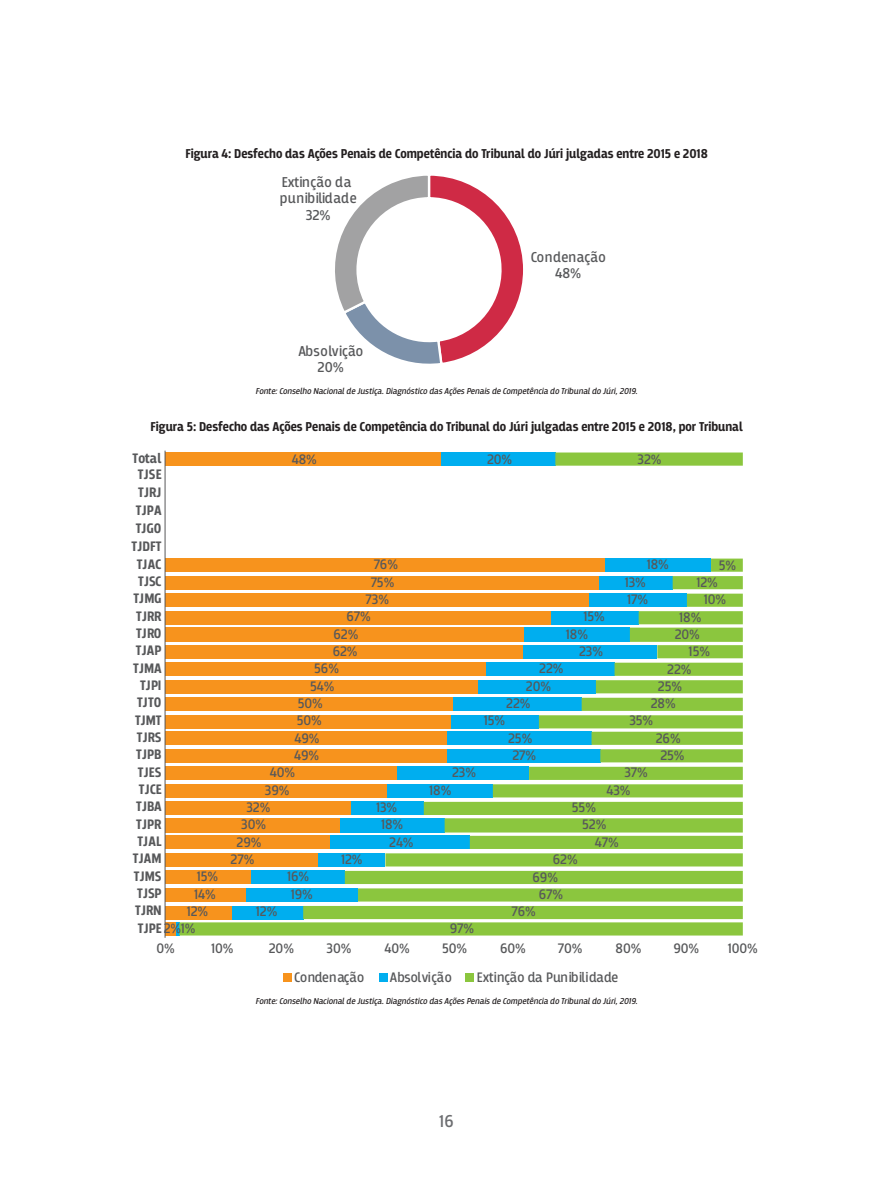
<style>
.page{position:relative;width:893px;height:1191px;background:#fff}
.page>*{position:absolute;margin:0;border:0;box-sizing:border-box;transform-origin:0 0}
.t1{font:18px "Breakers";color:#6c6d70}
.t2{font:15px/16.2px "Breakers";letter-spacing:.01em;color:#57585a;text-align:center}
.t3{font:14.4px "Breakers";letter-spacing:-.005em;color:#57585a}
.t4{font:700 14.4px/17.9px "Breakers";letter-spacing:.01em;color:#57585a;text-align:center}
.FIGURA_Legenda{font:700 13.5px "Breakers";color:#231f20}
.Fonte{font:italic 9px "Breakers";color:#231f20}
.s1{font-weight:400}
</style>
<div class="page">
<svg style="left:335px;top:175px;width:188px;height:189px"></svg>
<div style="left:165px;top:922px;width:11px;height:13px;background:#f7931d"></div>
<div style="left:165px;top:906px;width:67px;height:13px;background:#f7931d"></div>
<div style="left:165px;top:888px;width:81px;height:13px;background:#f7931d"></div>
<div style="left:165px;top:871px;width:87px;height:13px;background:#f7931d"></div>
<div style="left:165px;top:853px;width:154px;height:13px;background:#f7931d"></div>
<div style="left:165px;top:836px;width:166px;height:13px;background:#f7931d"></div>
<div style="left:165px;top:818px;width:175px;height:14px;background:#f7931d"></div>
<div style="left:165px;top:802px;width:186px;height:13px;background:#f7931d"></div>
<div style="left:165px;top:784px;width:223px;height:13px;background:#f7931d"></div>
<div style="left:165px;top:766px;width:232px;height:14px;background:#f7931d"></div>
<div style="left:165px;top:749px;width:282px;height:13px;background:#f7931d"></div>
<div style="left:165px;top:731px;width:282px;height:14px;background:#f7931d"></div>
<div style="left:165px;top:715px;width:286px;height:13px;background:#f7931d"></div>
<div style="left:165px;top:697px;width:288px;height:14px;background:#f7931d"></div>
<div style="left:165px;top:680px;width:314px;height:13px;background:#f7931d"></div>
<div style="left:165px;top:662px;width:321px;height:14px;background:#f7931d"></div>
<div style="left:165px;top:645px;width:359px;height:13px;background:#f7931d"></div>
<div style="left:165px;top:627px;width:360px;height:15px;background:#f7931d"></div>
<div style="left:165px;top:611px;width:386px;height:13px;background:#f7931d"></div>
<div style="left:165px;top:593px;width:424px;height:14px;background:#f7931d"></div>
<div style="left:165px;top:576px;width:434px;height:13px;background:#f7931d"></div>
<div style="left:165px;top:558px;width:441px;height:14px;background:#f7931d"></div>
<div style="left:165px;top:452px;width:276px;height:13px;background:#f7931d"></div>
<svg style="left:176px;top:922px;width:3px;height:13px"></svg>
<svg style="left:179px;top:452px;width:564px;height:483px"></svg>
<div style="left:283px;top:973px;width:8px;height:8px;background:#f7931d"></div>
<div style="left:379px;top:973px;width:8px;height:8px;background:#00aeef"></div>
<div style="left:466px;top:973px;width:8px;height:8px;background:#8bc63e"></div>
<hr style="left:165px;top:450px;width:1px;height:487px;background:#57585a">
<p class="FIGURA_Legenda" style="left:185px;top:146px;width:524px">Figura 4: Desfecho das Ações Penais de Competência do Tribunal do Júri julgadas entre 2015 e 2018</p>
<p class="t2" style="left:280px;top:174px;width:79px;line-height:16.6px">Extinção da punibilidade<br>32%</p>
<p class="t2" style="left:298px;top:343px;width:66px">Absolvição<br>20%</p>
<p class="t2" style="left:531px;top:250px;width:76px">Condenação<br>48%</p>
<p class="Fonte" style="left:256px;top:386px;width:385px">Fonte:Conselho Nacionalde Justiça.Diagnóstico das Ações Penais de Competência do Tribunaldo Júri,2019.</p>
<p class="FIGURA_Legenda" style="left:150px;top:419px;width:594px">Figura 5: Desfecho das Ações Penais de Competência do Tribunal do Júri julgadas entre 2015 e 2018, por Tribunal</p>
<p class="t4" style="left:133px;top:450px;width:30px">Total</p>
<p class="t3" style="left:292px;top:451px;width:27px">48%</p>
<p class="t3" style="left:487px;top:451px;width:27px">20%</p>
<p class="t3" style="left:638px;top:451px;width:26px">32%</p>
<p class="t4" style="left:131px;top:466px;width:32px">TJSE<br>TJRJ<br>TJPA<br>TJGO<br>TJDFT</p>
<p class="t4" style="left:137px;top:556px;width:26px">TJAC</p>
<p class="t3" style="left:374px;top:556px;width:26px">76%</p>
<p class="t3" style="left:647px;top:556px;width:24px">18%</p>
<p class="t3" style="left:719px;top:556px;width:19px">5%</p>
<p class="t4" style="left:138px;top:573px;width:25px">TJSC</p>
<p class="t3" style="left:371px;top:573px;width:25px">75%</p>
<p class="t3" style="left:625px;top:573px;width:23px">13%</p>
<p class="t3" style="left:696px;top:574px;width:23px">12%</p>
<p class="t4" style="left:133px;top:590px;width:30px">TJMG</p>
<p class="t3" style="left:366px;top:591px;width:25px">73%</p>
<p class="t3" style="left:627px;top:591px;width:23px">17%</p>
<p class="t3" style="left:704px;top:591px;width:24px">10%</p>
<p class="t4" style="left:136px;top:608px;width:27px">TJRR</p>
<p class="t3" style="left:347px;top:608px;width:26px">67%</p>
<p class="t3" style="left:583px;top:608px;width:23px">15%</p>
<p class="t3" style="left:679px;top:608px;width:24px">18%</p>
<p class="t4" style="left:136px;top:625px;width:27px">TJRO</p>
<p class="t3" style="left:333px;top:625px;width:26px">62%</p>
<p class="t3" style="left:566px;top:625px;width:24px">18%</p>
<p class="t3" style="left:675px;top:626px;width:27px">20%</p>
<p class="t4" style="left:136px;top:642px;width:27px">TJAP</p>
<p class="t3" style="left:333px;top:643px;width:26px">62%</p>
<p class="t3" style="left:579px;top:643px;width:26px">23%</p>
<p class="t3" style="left:689px;top:643px;width:23px">15%</p>
<p class="t4" style="left:133px;top:659px;width:30px">TJMA</p>
<p class="t3" style="left:314px;top:660px;width:26px">56%</p>
<p class="t3" style="left:539px;top:660px;width:26px">22%</p>
<p class="t3" style="left:667px;top:660px;width:26px">22%</p>
<p class="t4" style="left:140px;top:677px;width:23px">TJPI</p>
<p class="t3" style="left:310px;top:677px;width:26px">54%</p>
<p class="t3" style="left:526px;top:677px;width:27px">20%</p>
<p class="t3" style="left:658px;top:677px;width:26px">25%</p>
<p class="t4" style="left:137px;top:694px;width:26px">TJTO</p>
<p class="t3" style="left:298px;top:695px;width:27px">50%</p>
<p class="t3" style="left:506px;top:695px;width:26px">22%</p>
<p class="t3" style="left:651px;top:695px;width:26px">28%</p>
<p class="t4" style="left:135px;top:711px;width:28px">TJMT</p>
<p class="t3" style="left:297px;top:712px;width:27px">50%</p>
<p class="t3" style="left:484px;top:712px;width:23px">15%</p>
<p class="t3" style="left:629px;top:712px;width:25px">35%</p>
<p class="t4" style="left:137px;top:729px;width:26px">TJRS</p>
<p class="t3" style="left:295px;top:729px;width:27px">49%</p>
<p class="t3" style="left:508px;top:729px;width:26px">25%</p>
<p class="t3" style="left:656px;top:729px;width:26px">26%</p>
<p class="t4" style="left:136px;top:746px;width:27px">TJPB</p>
<p class="t3" style="left:294px;top:747px;width:27px">49%</p>
<p class="t3" style="left:512px;top:747px;width:25px">27%</p>
<p class="t3" style="left:660px;top:747px;width:26px">25%</p>
<p class="t4" style="left:138px;top:763px;width:25px">TJES</p>
<p class="t3" style="left:270px;top:764px;width:27px">40%</p>
<p class="t3" style="left:452px;top:764px;width:26px">23%</p>
<p class="t3" style="left:624px;top:764px;width:25px">37%</p>
<p class="t4" style="left:139px;top:781px;width:24px">TJCE</p>
<p class="t3" style="left:265px;top:781px;width:26px">39%</p>
<p class="t3" style="left:429px;top:781px;width:24px">18%</p>
<p class="t3" style="left:607px;top:781px;width:26px">43%</p>
<p class="t4" style="left:136px;top:798px;width:27px">TJBA</p>
<p class="t3" style="left:246px;top:799px;width:26px">32%</p>
<p class="t3" style="left:376px;top:799px;width:23px">13%</p>
<p class="t3" style="left:572px;top:799px;width:26px">55%</p>
<p class="t4" style="left:136px;top:815px;width:27px">TJPR</p>
<p class="t3" style="left:241px;top:816px;width:26px">30%</p>
<p class="t3" style="left:381px;top:816px;width:24px">18%</p>
<p class="t3" style="left:582px;top:816px;width:26px">52%</p>
<p class="t4" style="left:137px;top:833px;width:26px">TJAL</p>
<p class="t3" style="left:237px;top:833px;width:26px">29%</p>
<p class="t3" style="left:389px;top:833px;width:26px">24%</p>
<p class="t3" style="left:595px;top:833px;width:25px">47%</p>
<p class="t4" style="left:133px;top:850px;width:30px">TJAM</p>
<p class="t3" style="left:231px;top:851px;width:25px">27%</p>
<p class="t3" style="left:341px;top:851px;width:23px">12%</p>
<p class="t3" style="left:553px;top:851px;width:26px">62%</p>
<p class="t4" style="left:134px;top:867px;width:29px">TJMS</p>
<p class="t3" style="left:197px;top:868px;width:23px">15%</p>
<p class="t3" style="left:287px;top:868px;width:24px">16%</p>
<p class="t3" style="left:532px;top:868px;width:27px">69%</p>
<p class="t4" style="left:137px;top:885px;width:26px">TJSP</p>
<p class="t3" style="left:194px;top:885px;width:23px">14%</p>
<p class="t3" style="left:291px;top:885px;width:24px">19%</p>
<p class="t3" style="left:539px;top:885px;width:26px">67%</p>
<p class="t4" style="left:135px;top:902px;width:28px">TJRN</p>
<p class="t3" style="left:187px;top:903px;width:23px">12%</p>
<p class="t3" style="left:256px;top:903px;width:23px">12%</p>
<p class="t3" style="left:511px;top:903px;width:26px">76%</p>
<p class="t4" style="left:138px;top:919px;width:59px">TJPE <span class="s1">2%1%</span></p>
<p class="t3" style="left:450px;top:920px;width:26px">97%</p>
<p class="t3" style="left:157px;top:939px;width:20px">0%</p>
<p class="t3" style="left:211px;top:939px;width:24px">10%</p>
<p class="t3" style="left:269px;top:939px;width:27px">20%</p>
<p class="t3" style="left:327px;top:939px;width:26px">30%</p>
<p class="t3" style="left:384px;top:939px;width:27px">40%</p>
<p class="t3" style="left:442px;top:939px;width:27px">50%</p>
<p class="t3" style="left:500px;top:939px;width:27px">60%</p>
<p class="t3" style="left:558px;top:939px;width:26px">70%</p>
<p class="t3" style="left:616px;top:939px;width:27px">80%</p>
<p class="t3" style="left:673px;top:939px;width:27px">90%</p>
<p class="t3" style="left:728px;top:939px;width:32px">100%</p>
<p class="t3" style="left:294px;top:968px;width:71px">Condenação</p>
<p class="t3" style="left:390px;top:968px;width:63px">Absolvição</p>
<p class="t3" style="left:477px;top:968px;width:143px">Extinção da Punibilidade</p>
<p class="Fonte" style="left:256px;top:995px;width:385px">Fonte:Conselho Nacionalde Justiça.Diagnóstico das Ações Penais de Competência do Tribunaldo Júri,2019.</p>
<p class="t1" style="left:439px;top:1110px;width:16px">16</p>
</div>
